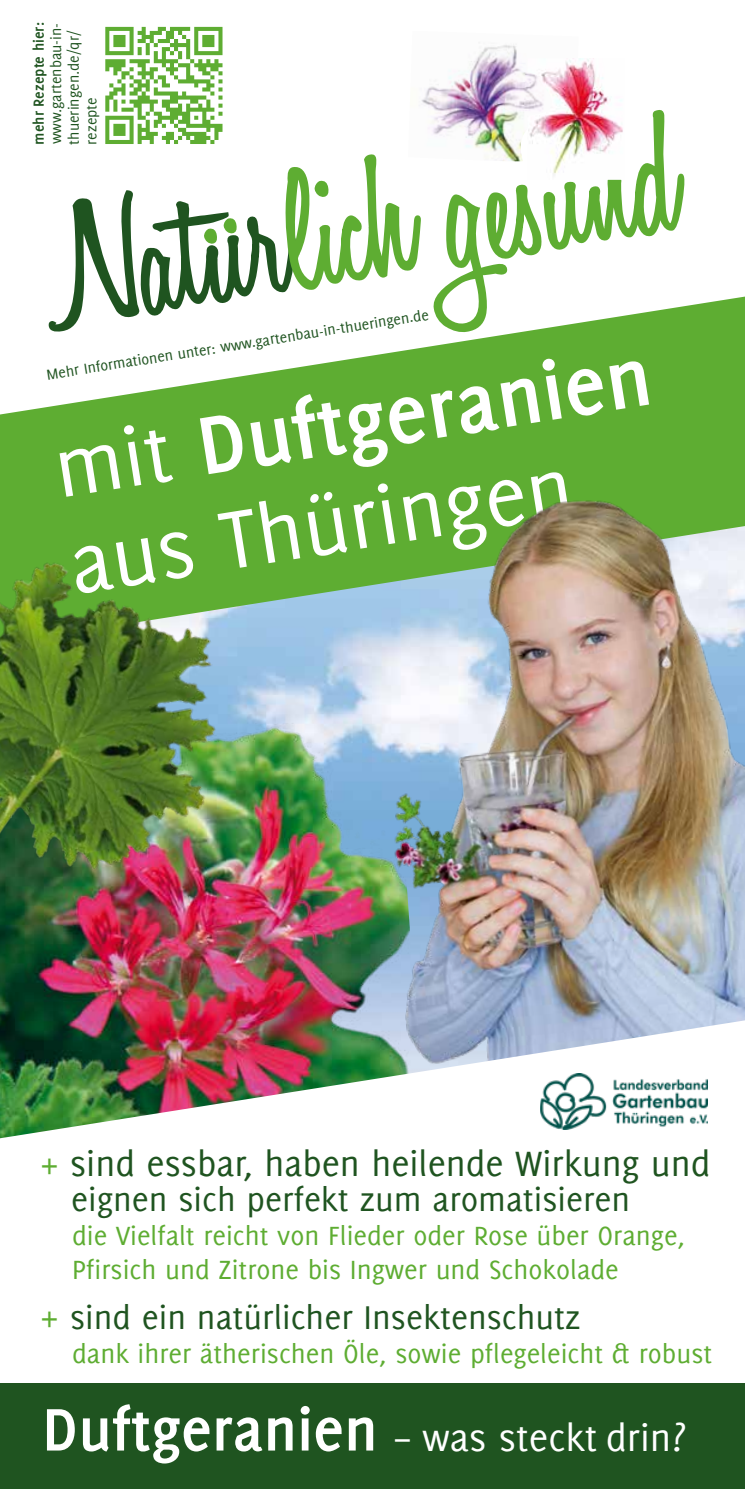
<style>
.page{position:relative;width:745px;height:1489px;background:#fff}
.page>*{position:absolute;margin:0;border:0;box-sizing:border-box;transform-origin:0 0}
.t1{font:89.5px/97.2px "Delicious";color:#fff}
.t2{font:41.25px "Delicious";color:#fff}
.t3{font:38.5px "Delicious";color:#1f5420}
.t4{font:36px "Delicious";color:#1f5420}
.t5{font:28.75px/33.5px "Delicious";color:#5ead32}
.t6{font:16px/17.5px "Delicious";color:#1f5420}
.t7{font:700 16px "Delicious";color:#1f5420}
.s1{font-weight:700}
.s2{color:#5ead32}
.s3{font-size:38.5px;color:#5ead32}
.s4{font-weight:700;font-size:65.5px}
</style>
<div class="page">
<img style="left:421px;top:45px;width:106px;height:64px">
<svg style="left:286px;top:109px;width:398px;height:187px"></svg>
<svg style="left:72px;top:190px;width:224px;height:106px"></svg>
<svg style="left:0;top:296px;width:744px;height:348px;fill:#5ead32"></svg>
<img style="left:377px;top:420px;width:367px;height:600px">
<img style="left:0;top:694px;width:425px;height:326px">
<img style="left:0;top:1020px;width:744px;height:119px">
<div style="left:0;top:1383px;width:744px;height:105px;background:#1f5420"></div>
<img style="left:540px;top:1073px;width:167px;height:56px">
<svg style="left:105px;top:26px;width:118px;height:118px"></svg>
<img style="left:0;top:537px;width:249px;height:380px">
<img style="left:527px;top:58px;width:97px;height:122px">
<p class="t7" style="left:29px;top:145px;width:124px;rotate:-90deg">mehr Rezepte hier:</p>
<p class="t6" style="left:47px;top:145px;width:123px;rotate:-90deg">www.gartenbau-in&shy;thueringen.de/qr/ rezepte</p>
<p class="t6" style="left:45px;top:366px;width:388px;rotate:-9deg">Mehr Informationen unter: www.gartenbau-in-thueringen.de</p>
<h1 class="t1" style="left:47px;top:420px;width:605px;rotate:-9deg">mit <span class="s1">Duftgeranien </span>aus Thüringen</h1>
<h3 class="t3" style="left:40px;top:1142px;width:671px"><span class="s2">+</span> sind essbar, haben heilende Wirkung und</h3>
<p class="t4" style="left:71px;top:1179px;width:560px">eignen sich perfekt zum aromatisieren</p>
<p class="t5" style="left:72px;top:1218px;width:614px">die Vielfalt reicht von Flieder oder Rose über Orange,<br>Pfirsich und Zitrone bis Ingwer und Schokolade</p>
<p class="t4" style="left:40px;top:1296px;width:541px"><span class="s3">+</span> sind ein natürlicher Insektenschutz</p>
<p class="t5" style="left:72px;top:1336px;width:641px">dank ihrer ätherischen Öle, sowie pflegeleicht &amp; robust</p>
<h2 class="t2" style="left:42px;top:1413px;width:645px"><span class="s4">Duftgeranien</span> – was steckt drin?</h2>
</div>
